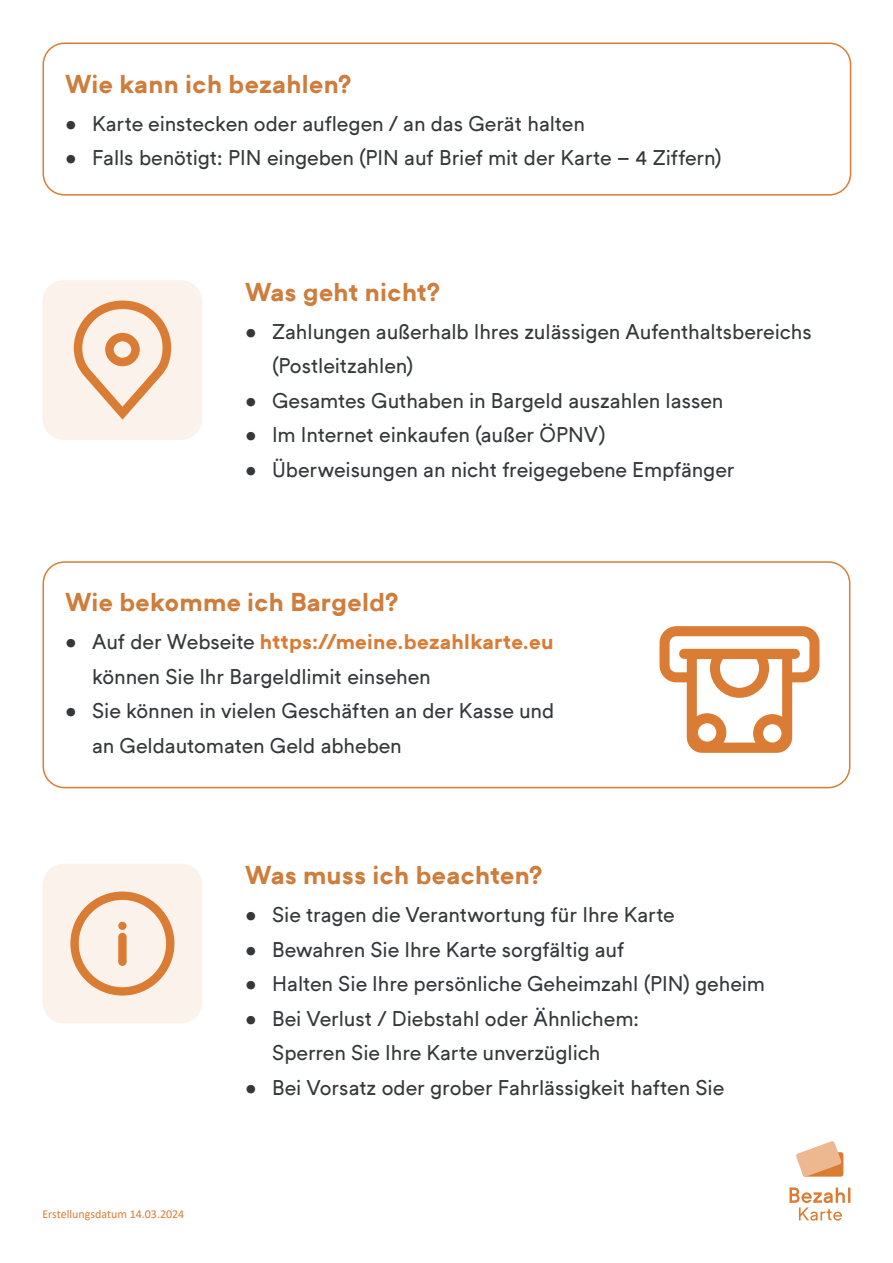
<style>
.page{position:relative;width:893px;height:1263px;background:#fff}
.page>*{position:absolute;margin:0;border:0;box-sizing:border-box;transform-origin:0 0}
.t1{font:900 25.5px "Josala";letter-spacing:.01em;color:#cd7d3c}
.t2{font:21px/34.5px "Josala";letter-spacing:-.01em;color:#35383a}
.t3{font:12px "Calibri";color:#da7c34}
.s1{font-weight:900;color:#da7c34}
</style>
<div class="page">
<div style="left:43px;top:561px;width:807px;height:227px;border:2px solid #da7c34;border-radius:21px"></div>
<div style="left:43px;top:43px;width:808px;height:153px;border:2px solid #da7c34;border-radius:21px"></div>
<svg style="left:789px;top:1187px;width:61px;height:34px"></svg>
<div style="left:803px;top:1152px;width:40px;height:25px;background:#da7c34;border-radius:3px"></div>
<svg style="left:796px;top:1141px;width:46px;height:36px"></svg>
<div style="left:42px;top:280px;width:160px;height:160px;background:#fbf2eb;border-radius:21px"></div>
<svg style="left:659px;top:626px;width:160px;height:127px"></svg>
<div style="left:42px;top:864px;width:160px;height:159px;background:#fbf2eb;border-radius:21px"></div>
<svg style="left:70px;top:891px;width:104px;height:104px"></svg>
<div style="left:118px;top:933px;width:9px;height:33px;background:#da7c34;border-radius:4px"></div>
<div style="left:118px;top:922px;width:9px;height:8px;background:#da7c34;border-radius:50%"></div>
<svg style="left:74px;top:301px;width:97px;height:119px"></svg>
<p class="t1" style="left:65px;top:70px;width:288px">Wie kann ich bezahlen?</p>
<p class="t2" style="left:65px;top:107px;width:521px">• Karte einstecken oder auflegen / an das Gerät halten</p>
<p class="t2" style="left:65px;top:141px;width:658px">• Falls benötigt: PIN eingeben (PIN auf Brief mit der Karte – 4 Ziffern)</p>
<p class="t1" style="left:245px;top:278px;width:197px">Was geht nicht?</p>
<p class="t2" style="left:272px;top:315px;width:541px;text-indent:-27px">• Zahlungen außerhalb Ihres zulässigen Aufenthaltsbereichs (Postleitzahlen)</p>
<p class="t2" style="left:245px;top:384px;width:480px">• Gesamtes Guthaben in Bargeld auszahlen lassen</p>
<p class="t2" style="left:245px;top:418px;width:362px">• Im Internet einkaufen (außer ÖPNV)</p>
<p class="t2" style="left:245px;top:453px;width:491px">• Überweisungen an nicht freigegebene Empfänger</p>
<p class="t1" style="left:65px;top:589px;width:335px">Wie bekomme ich Bargeld?</p>
<p class="t2" style="left:92px;top:625px;width:463px;text-indent:-27px">• Auf der Webseite <span class="s1">https://meine.bezahlkarte.eu </span>können Sie Ihr Bargeldlimit einsehen</p>
<p class="t2" style="left:92px;top:694px;width:464px;text-indent:-27px">• Sie können in vielen Geschäften an der Kasse und an Geldautomaten Geld abheben</p>
<p class="t1" style="left:245px;top:862px;width:299px">Was muss ich beachten?</p>
<p class="t3" style="left:42px;top:1206px;width:143px">Erstellungsdatum 14.03.2024</p>
<p class="t2" style="left:245px;top:898px;width:431px">• Sie tragen die Verantwortung für Ihre Karte</p>
<p class="t2" style="left:245px;top:933px;width:381px">• Bewahren Sie Ihre Karte sorgfältig auf</p>
<p class="t2" style="left:245px;top:967px;width:521px">• Halten Sie Ihre persönliche Geheimzahl (PIN) geheim</p>
<p class="t2" style="left:245px;top:1002px;width:396px;text-align:center">• Bei Verlust / Diebstahl oder Ähnlichem:<br>Sperren Sie Ihre Karte unverzüglich</p>
<p class="t2" style="left:245px;top:1071px;width:481px">• Bei Vorsatz oder grober Fahrlässigkeit haften Sie</p>
</div>
